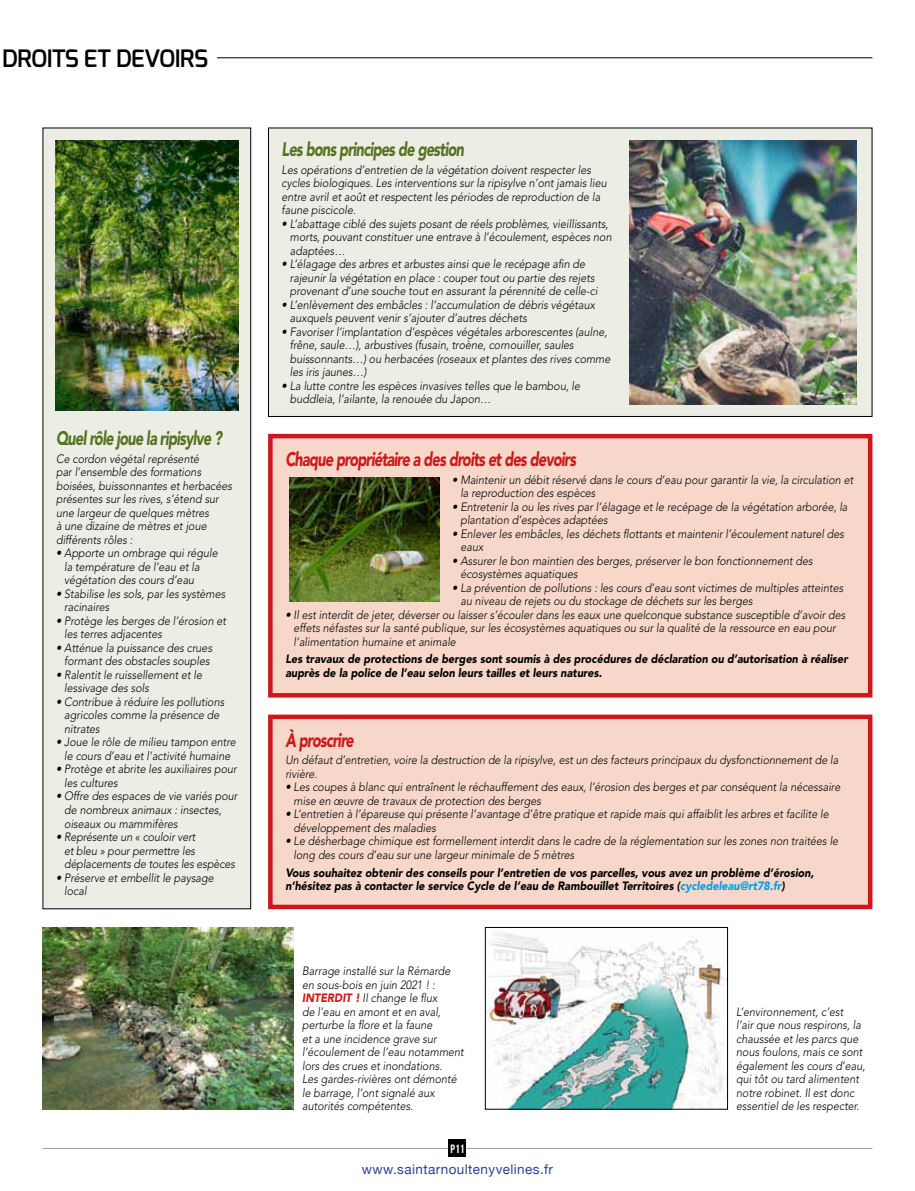
<style>
.page{position:relative;width:915px;height:1191px;background:#fff}
.page>*{position:absolute;margin:0;border:0;box-sizing:border-box;transform-origin:0 0}
.t1{font:600 24px "Exo";letter-spacing:-.02em;color:#000}
.t2{font:italic 900 19.5px "Avenir LT Std";letter-spacing:-.05em;color:#cd171a;scale:.74 1}
.t3{font:italic 900 19.5px "Avenir LT Std";letter-spacing:-.05em;color:#56721f;scale:.74 1}
.t4{font:13.5px "Helvetica Neue";letter-spacing:.03em;color:#2e4193}
.t5{font:italic 300 12px/13.5px "Avenir LT Std";color:#000;scale:.9 1}
.t6{font:italic 900 12px/13.5px "Avenir LT Std";color:#000;scale:.9 1}
.t7{font:12px "Bebas Neue";color:#fff}
.s1{color:#009fe3}
.s2{font-weight:900;color:#cd171a}
</style>
<div class="page">
<hr style="left:43px;top:1148px;width:829px;height:1px;background:#9d9d9c">
<div style="left:449px;top:1140px;width:17px;height:17px;background:#000"></div>
<hr style="left:217px;top:57px;width:655px;height:1px;background:#000">
<div style="left:43px;top:128px;width:207px;height:780px;background:#eceee5"></div>
<div style="left:43px;top:128px;width:208px;height:781px;border:1px solid #000"></div>
<div style="left:268px;top:128px;width:603px;height:288px;background:#eceee5"></div>
<div style="left:268px;top:128px;width:604px;height:289px;border:1px solid #000"></div>
<div style="left:270px;top:436px;width:599px;height:259px;background:#f6d7ca"></div>
<div style="left:268px;top:434px;width:604px;height:263px;border:4px solid #cd171a"></div>
<div style="left:270px;top:717px;width:599px;height:190px;background:#f6d7ca"></div>
<div style="left:268px;top:714px;width:604px;height:195px;border:4px solid #cd171a"></div>
<img style="left:55px;top:140px;width:183px;height:270px">
<img style="left:629px;top:140px;width:227px;height:264px">
<img style="left:43px;top:927px;width:250px;height:182px">
<img style="left:487px;top:932px;width:238px;height:175px">
<div style="left:485px;top:927px;width:242px;height:182px;border:1px solid #000"></div>
<img style="left:289px;top:477px;width:150px;height:124px">
<h1 class="t1" style="left:2px;top:43px;width:205px">DROITS ET DEVOIRS</h1>
<h2 class="t3" style="left:56px;top:426px;width:226px">Quel rôle joue la ripisylve ?</h2>
<p class="t5" style="left:56px;top:452px;width:197px">Ce cordon végétal représenté<br>par l’ensemble des formations boisées, buissonnantes et herbacées présentes sur les rives, s’étend sur une largeur de quelques mètres<br>à une dizaine de mètres et joue différents rôles :</p>
<p class="t5" style="left:64px;top:547px;width:172px;text-indent:-8px">• Apporte un ombrage qui régule la température de l’eau et la végétation des cours d’eau</p>
<p class="t5" style="left:64px;top:587px;width:180px;text-indent:-8px">• Stabilise les sols, par les systèmes racinaires</p>
<p class="t5" style="left:64px;top:614px;width:181px;text-indent:-8px">• Protège les berges de l’érosion et les terres adjacentes</p>
<p class="t5" style="left:56px;top:641px;width:175px;text-align:center">• Atténue la puissance des crues formant des obstacles souples</p>
<p class="t5" style="left:64px;top:668px;width:155px;text-indent:-8px">• Ralentit le ruissellement et le lessivage des sols</p>
<p class="t5" style="left:64px;top:695px;width:179px;text-indent:-8px">• Contribue à réduire les pollutions agricoles comme la présence de nitrates</p>
<p class="t5" style="left:56px;top:736px;width:201px;text-align:center">• Joue le rôle de milieu tampon entre le cours d’eau et l’activité humaine</p>
<p class="t5" style="left:64px;top:763px;width:193px;text-indent:-8px">• Protège et abrite les auxiliaires pour les cultures</p>
<p class="t5" style="left:64px;top:790px;width:194px;text-indent:-8px">• Offre des espaces de vie variés pour de nombreux animaux : insectes, oiseaux ou mammifères</p>
<p class="t5" style="left:64px;top:830px;width:191px;text-indent:-8px">• Représente un « couloir vert<br>et bleu » pour permettre les déplacements de toutes les espèces</p>
<p class="t5" style="left:64px;top:871px;width:168px;text-indent:-8px">• Préserve et embellit le paysage local</p>
<h2 class="t3" style="left:281px;top:137px;width:248px">Les bons principes de gestion</h2>
<p class="t5" style="left:281px;top:163px;width:362px">Les opérations d’entretien de la végétation doivent respecter les cycles biologiques. Les interventions sur la ripisylve n’ont jamais lieu entre avril et août et respectent les périodes de reproduction de la faune piscicole.</p>
<p class="t5" style="left:290px;top:217px;width:359px;text-indent:-8px">• L’abattage ciblé des sujets posant de réels problèmes, vieillissants, morts, pouvant constituer une entrave à l’écoulement, espèces non adaptées…</p>
<p class="t5" style="left:290px;top:257px;width:343px;text-indent:-8px">• L’élagage des arbres et arbustes ainsi que le recépage afin de rajeunir la végétation en place : couper tout ou partie des rejets provenant d’une souche tout en assurant la pérennité de celle-ci</p>
<p class="t5" style="left:290px;top:298px;width:340px;text-indent:-8px">• L’enlèvement des embâcles : l’accumulation de débris végétaux auxquels peuvent venir s’ajouter d’autres déchets</p>
<p class="t5" style="left:290px;top:325px;width:357px;text-indent:-8px">• Favoriser l’implantation d’espèces végétales arborescentes (aulne, frêne, saule…), arbustives (fusain, troène, cornouiller, saules buissonnants…) ou herbacées (roseaux et plantes des rives comme les iris jaunes…)</p>
<p class="t5" style="left:290px;top:379px;width:324px;text-indent:-8px">• La lutte contre les espèces invasives telles que le bambou, le buddleia, l’ailante, la renouée du Japon…</p>
<h2 class="t2" style="left:285px;top:447px;width:394px">Chaque propriétaire a des droits et des devoirs</h2>
<p class="t5" style="left:460px;top:473px;width:438px;text-indent:-8px">• Maintenir un débit réservé dans le cours d’eau pour garantir la vie, la circulation et la reproduction des espèces</p>
<p class="t5" style="left:460px;top:500px;width:431px;text-indent:-8px">• Entretenir la ou les rives par l’élagage et le recépage de la végétation arborée, la plantation d’espèces adaptées</p>
<p class="t5" style="left:460px;top:527px;width:427px;text-indent:-8px">• Enlever les embâcles, les déchets flottants et maintenir l’écoulement naturel des eaux</p>
<p class="t5" style="left:460px;top:554px;width:393px;text-indent:-8px">• Assurer le bon maintien des berges, préserver le bon fonctionnement des écosystèmes aquatiques</p>
<p class="t5" style="left:460px;top:581px;width:427px;text-indent:-8px">• La prévention de pollutions : les cours d’eau sont victimes de multiples atteintes au niveau de rejets ou du stockage de déchets sur les berges</p>
<p class="t5" style="left:293px;top:608px;width:614px;text-indent:-8px">• Il est interdit de jeter, déverser ou laisser s’écouler dans les eaux une quelconque substance susceptible d’avoir des effets néfastes sur la santé publique, sur les écosystèmes aquatiques ou sur la qualité de la ressource en eau pour l’alimentation humaine et animale</p>
<p class="t6" style="left:285px;top:652px;width:626px">Les travaux de protections de berges sont soumis à des procédures de déclaration ou d’autorisation à réaliser auprès de la police de l’eau selon leurs tailles et leurs natures.</p>
<h2 class="t2" style="left:285px;top:728px;width:94px">À proscrire</h2>
<p class="t5" style="left:285px;top:753px;width:616px">Un défaut d’entretien, voire la destruction de la ripisylve, est un des facteurs principaux du dysfonctionnement de la rivière.</p>
<p class="t5" style="left:293px;top:780px;width:609px;text-indent:-8px">• Les coupes à blanc qui entraînent le réchauffement des eaux, l’érosion des berges et par conséquent la nécessaire mise en œuvre de travaux de protection des berges</p>
<p class="t5" style="left:293px;top:807px;width:596px;text-indent:-8px">• L’entretien à l’épareuse qui présente l’avantage d’être pratique et rapide mais qui affaiblit les arbres et facilite le développement des maladies</p>
<p class="t5" style="left:293px;top:834px;width:606px;text-indent:-8px">• Le désherbage chimique est formellement interdit dans le cadre de la réglementation sur les zones non traitées le long des cours d’eau sur une largeur minimale de 5 mètres</p>
<p class="t6" style="left:285px;top:866px;width:588px">Vous souhaitez obtenir des conseils pour l’entretien de vos parcelles, vous avez un problème d’érosion, n’hésitez pas à contacter le service Cycle de l’eau de Rambouillet Territoires (<span class="s1">cycledeleau@rt78.fr</span>)</p>
<p class="t5" style="left:302px;top:964px;width:181px">Barrage installé sur la Rémarde en sous-bois en juin 2021 ! :<br><span class="s2">INTERDIT !</span> Il change le flux<br>de l’eau en amont et en aval, perturbe la flore et la faune<br>et a une incidence grave sur l’écoulement de l’eau notamment lors des crues et inondations.<br>Les gardes-rivières ont démonté le barrage, l’ont signalé aux autorités compétentes.</p>
<p class="t7" style="left:450px;top:1141px;width:16px">P11</p>
<p class="t4" style="left:362px;top:1159px;width:193px">www.saintarnoultenyvelines.fr</p>
<p class="t5" style="left:736px;top:1005px;width:145px">L’environnement, c’est<br>l’air que nous respirons, la chaussée et les parcs que nous foulons, mais ce sont également les cours d’eau, qui tôt ou tard alimentent notre robinet. Il est donc essentiel de les respecter.</p>
</div>
